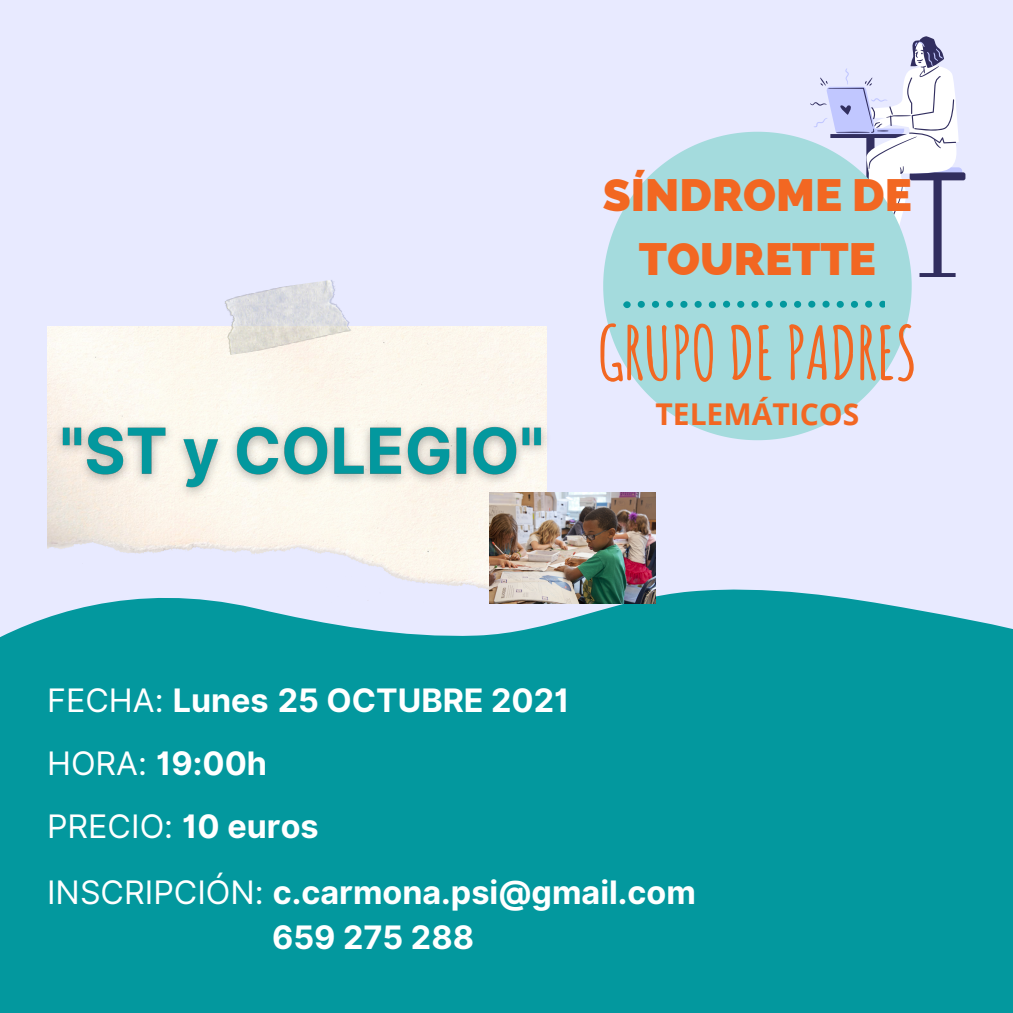
<style>
.page{position:relative;width:1013px;height:1013px;background:#fff}
.page>*{position:absolute;margin:0;border:0;box-sizing:border-box;transform-origin:0 0}
.t1{font:700 72.62px "Amatic SC";letter-spacing:-.015em;color:#f26722}
.t2{font:800 45.38px/63.8px "Raleway";color:#f26722;text-align:center}
.t3{font:700 32.38px "Inter";color:#fff}
.t4{font:32.38px "Inter";color:#fff}
.t5{font:700 30px "Open Sans";color:#f26722}
.s1{font-weight:400}
.s2{font-weight:700}
</style>
<div class="page">
<div style="left:0;top:0;width:1012px;height:1012px;background:#e8eaff"></div>
<div style="left:0;top:580px;width:1012px;height:432px;background:#03989e"></div>
<svg style="left:810px;top:36px;width:155px;height:242px"></svg>
<svg style="left:603px;top:132px;width:308px;height:308px;fill:#a4dbdd"></svg>
<svg style="left:623px;top:301px;width:262px;height:7px;background:#64c0c4"></svg>
<img style="left:47px;top:326px;width:500px;height:277px">
<img style="left:217px;top:280px;width:141px;height:75px">
<img style="left:489px;top:492px;width:166px;height:111px">
<img style="left:47px;top:399px;width:513px;height:108px">
<p class="t2" style="left:603px;top:163px;width:310px">SÍNDROME DE<br>TOURETTE</p>
<p class="t1" style="left:597px;top:306px;width:322px">GRUPO DE PADRES</p>
<p class="t5" style="left:655px;top:392px;width:205px">TELEMÁTICOS</p>
<p class="t3" style="left:47px;top:680px;width:524px"><span class="s1">FECHA:</span> Lunes 25 OCTUBRE 2021</p>
<p class="t3" style="left:47px;top:744px;width:221px"><span class="s1">HORA:</span> 19:00h</p>
<p class="t4" style="left:47px;top:806px;width:273px">PRECIO: <span class="s2">10 euros</span></p>
<p class="t3" style="left:47px;top:872px;width:650px"><span class="s1">INSCRIPCIÓN:</span> c.carmona.psi@gmail.com</p>
<p class="t3" style="left:272px;top:917px;width:203px">659 275 288</p>
</div>
